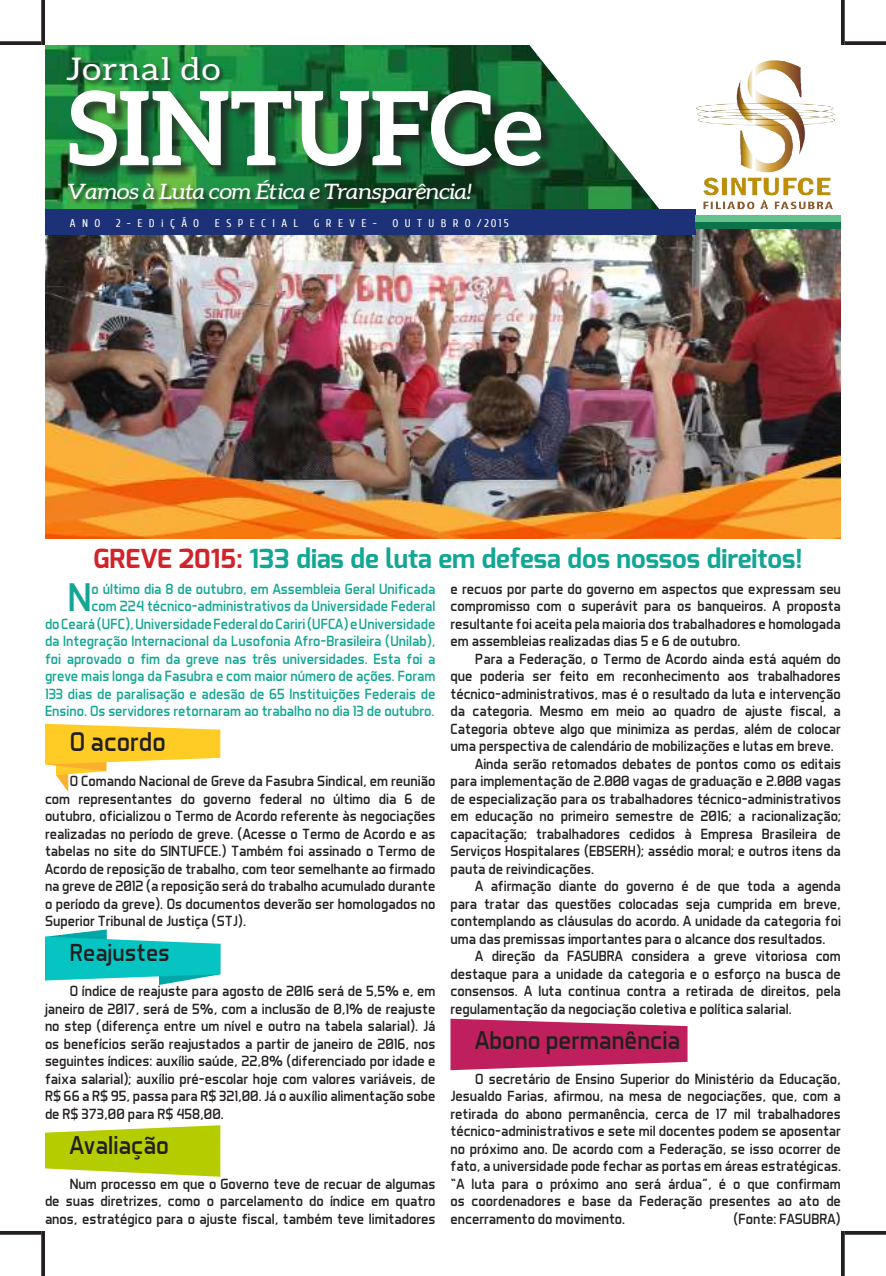
<style>
.page{position:relative;width:886px;height:1276px;background:#fff}
.page>*{position:absolute;margin:0;border:0;box-sizing:border-box;transform-origin:0 0}
.figuras{font:700 102.5px "Aleo";color:#fff}
.t1{font:40.62px "Aero Matics";color:#12a694}
.figuras-2{font:31.25px "Aleo";letter-spacing:.03em;color:#fff;scale:1.13 1}
.t2{font:27.5px "Aero Matics";color:#231f20}
.t3{font:700 26.25px "Exo";color:#12a694}
.t4{font:26.25px "Aero Matics";color:#231f20}
.t5{font:25px "Aero Matics";color:#231f20}
.figuras-3{font:italic 21.25px "Aleo";letter-spacing:-.02em;color:#fff;scale:1.13 1}
.t6{font:15px/17.5px "Aero Matics";color:#231f20;text-align:justify}
.t7{font:15px/17.5px "Aero Matics";color:#12a694;text-align:right}
.t8{font:11.25px "Cuprum";letter-spacing:.57em;color:#fff}
.s1{color:#d1232a}
</style>
<div class="page">
<svg style="left:450px;top:1018px;width:237px;height:52px;background:#c94376"></svg>
<svg style="left:45px;top:1125px;width:175px;height:51px;background:#bfd325"></svg>
<svg style="left:45px;top:929px;width:175px;height:56px"></svg>
<svg style="left:45px;top:724px;width:175px;height:68px"></svg>
<img style="left:45px;top:229px;width:795px;height:309px">
<img style="left:45px;top:45px;width:614px;height:164px">
<div style="left:45px;top:209px;width:650px;height:26px;background:#1c3177"></div>
<div style="left:695px;top:215px;width:146px;height:7px;background:#65c18b"></div>
<div style="left:695px;top:222px;width:146px;height:7px;background:#0a7349"></div>
<div style="left:71px;top:91px;width:485px;height:89px;background:#231f20;opacity:.75"></div>
<div style="left:66px;top:56px;width:160px;height:31px;background:#231f20;opacity:.75"></div>
<div style="left:68px;top:179px;width:410px;height:30px;background:#231f20;opacity:.75"></div>
<img style="left:697px;top:60px;width:138px;height:150px">
<svg style="left:841px;top:0;width:4px;height:45px"></svg>
<svg style="left:845px;top:41px;width:41px;height:4px"></svg>
<svg style="left:41px;top:0;width:4px;height:45px"></svg>
<svg style="left:0;top:41px;width:41px;height:4px"></svg>
<svg style="left:41px;top:1231px;width:4px;height:45px"></svg>
<hr style="left:0;top:1231px;width:41px;height:3px;background:#231f20">
<svg style="left:841px;top:1231px;width:4px;height:45px"></svg>
<hr style="left:845px;top:1231px;width:41px;height:3px;background:#231f20">
<p class="figuras-2" style="left:66px;top:52px;width:138px">Jornal do</p>
<p class="figuras" style="left:68px;top:69px;width:476px">SINTUFCe</p>
<p class="figuras-3" style="left:68px;top:180px;width:359px">Vamos à Luta com Ética e Transparência!</p>
<p class="t8" style="left:70px;top:217px;width:32px">ANO</p>
<p class="t8" style="left:116px;top:217px;width:85px">2-EDiÇÃO</p>
<p class="t8" style="left:215px;top:217px;width:85px">ESPECIAL</p>
<p class="t8" style="left:314px;top:217px;width:65px">GREVE-</p>
<p class="t8" style="left:392px;top:217px;width:118px">OUTUBRO/ 2015</p>
<p class="t3" style="left:93px;top:542px;width:711px"><span class="s1">GREVE 2015:</span> 133 dias de luta em defesa dos nossos direitos!</p>
<p class="t1" style="left:68px;top:573px;width:25px">N</p>
<p class="t7" style="left:45px;top:579px;width:392px">o último dia 8 de outubro, em Assembleia Geral Unificada<br>com 224 técnico-administrativos da Universidade Federal<br>do Ceará (UFC), Universidade Federal do Cariri (UFCA) e Universidade da Integração Internacional da Lusofonia Afro-Brasileira (Unilab), foi aprovado o fim da greve nas três universidades. Esta foi a greve mais longa da Fasubra e com maior número de ações. Foram 133 dias de paralisação e adesão de 65 Instituições Federais de Ensino. Os servidores retornaram ao trabalho no dia 13 de outubro.</p>
<p class="t2" style="left:70px;top:725px;width:97px">O acordo</p>
<p class="t6" style="left:45px;top:772px;width:392px;text-indent:25px">O Comando Nacional de Greve da Fasubra Sindical, em reunião com representantes do governo federal no último dia 6 de outubro, oficializou o Termo de Acordo referente às negociações realizadas no período de greve. (Acesse o Termo de Acordo e as tabelas no site do SINTUFCE.) Também foi assinado o Termo de Acordo de reposição de trabalho, com teor semelhante ao firmado na greve de 2012 (a reposição será do trabalho acumulado durante o período da greve). Os documentos deverão ser homologados no Superior Tribunal de Justiça (STJ).</p>
<p class="t5" style="left:70px;top:938px;width:102px">Reajustes</p>
<p class="t6" style="left:45px;top:982px;width:392px;text-indent:25px">O índice de reajuste para agosto de 2016 será de 5,5% e, em janeiro de 2017, será de 5%, com a inclusão de 0,1% de reajuste no step (diferença entre um nível e outro na tabela salarial). Já os benefícios serão reajustados a partir de janeiro de 2016, nos seguintes índices: auxílio saúde, 22,8% (diferenciado por idade e faixa salarial); auxílio pré-escolar hoje com valores variáveis, de R$ 66 a R$ 95, passa para R$ 321,00. Já o auxílio alimentação sobe de R$ 373,00 para R$ 458,00.</p>
<p class="t4" style="left:70px;top:1129px;width:101px">Avaliação</p>
<p class="t6" style="left:45px;top:1174px;width:392px;text-indent:25px">Num processo em que o Governo teve de recuar de algumas de suas diretrizes, como o parcelamento do índice em quatro anos, estratégico para o ajuste fiscal, também teve limitadores</p>
<p class="t6" style="left:450px;top:579px;width:392px">e recuos por parte do governo em aspectos que expressam seu compromisso com o superávit para os banqueiros. A proposta resultante foi aceita pela maioria dos trabalhadores e homologada em assembleias realizadas dias 5 e 6 de outubro.</p>
<p class="t6" style="left:450px;top:649px;width:392px;text-indent:25px">Para a Federação, o Termo de Acordo ainda está aquém do que poderia ser feito em reconhecimento aos trabalhadores técnico-administrativos, mas é o resultado da luta e intervenção da categoria. Mesmo em meio ao quadro de ajuste fiscal, a Categoria obteve algo que minimiza as perdas, além de colocar uma perspectiva de calendário de mobilizações e lutas em breve.</p>
<p class="t6" style="left:450px;top:754px;width:392px;text-indent:25px">Ainda serão retomados debates de pontos como os editais para implementação de 2.000 vagas de graduação e 2.000 vagas de especialização para os trabalhadores técnico-administrativos em educação no primeiro semestre de 2016; a racionalização; capacitação; trabalhadores cedidos à Empresa Brasileira de Serviços Hospitalares (EBSERH); assédio moral; e outros itens da pauta de reivindicações.</p>
<p class="t6" style="left:450px;top:877px;width:392px;text-indent:25px">A afirmação diante do governo é de que toda a agenda para tratar das questões colocadas seja cumprida em breve, contemplando as cláusulas do acordo. A unidade da categoria foi uma das premissas importantes para o alcance dos resultados.</p>
<p class="t6" style="left:450px;top:947px;width:392px;text-indent:25px">A direção da FASUBRA considera a greve vitoriosa com destaque para a unidade da categoria e o esforço na busca de consensos. A luta continua contra a retirada de direitos, pela regulamentação da negociação coletiva e política salarial.</p>
<p class="t4" style="left:475px;top:1024px;width:206px">Abono permanência</p>
<p class="t6" style="left:450px;top:1069px;width:392px;text-indent:25px">O secretário de Ensino Superior do Ministério da Educação, Jesualdo Farias, afirmou, na mesa de negociações, que, com a retirada do abono permanência, cerca de 17 mil trabalhadores técnico-administrativos e sete mil docentes podem se aposentar no próximo ano. De acordo com a Federação, se isso ocorrer de fato, a universidade pode fechar as portas em áreas estratégicas. “A luta para o próximo ano será árdua”, é o que confirmam os coordenadores e base da Federação presentes ao ato de encerramento do movimento.</p>
<p class="t6" style="left:733px;top:1209px;width:109px">(Fonte: FASUBRA)</p>
</div>
